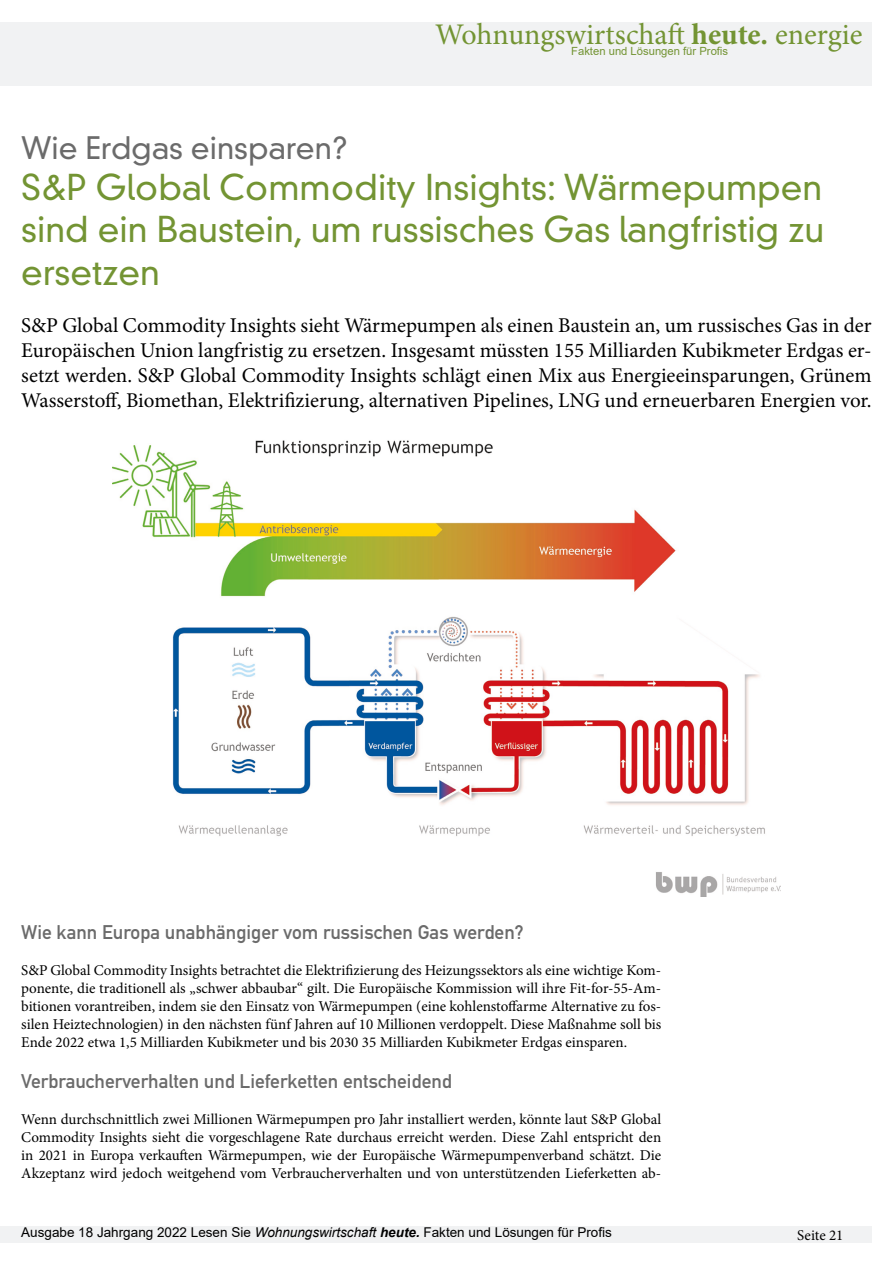
<style>
.page{position:relative;width:893px;height:1263px;background:#fff}
.page>*{position:absolute;margin:0;border:0;box-sizing:border-box;transform-origin:0 0}
.t1{font:300 34.5px/42.3px "DIN Neuzeit Grotesk Std";color:#739433;text-align:justify}
.t2{font:30px "Minion Pro";color:#739433}
.t3{font:300 30px "DIN Neuzeit Grotesk Std";color:#6b6b6b}
.t4{font:21px/25.2px "Minion Pro";color:#000;text-align:justify}
.t5{font:19.5px "DIN Mittelschrift Std";color:#6b6b6b}
.t6{font:15px/18px "Minion Pro";color:#000;text-align:justify}
.t7{font:13.5px "Arial";color:#000}
.t8{font:11.25px "Arial";color:#739433}
.s1{font-weight:700}
.s2{font-style:italic}
.s3{font-weight:700;font-style:italic}
</style>
<div class="page">
<div style="left:0;top:22px;width:872px;height:63px;background:#f1f2f3"></div>
<div style="left:0;top:1226px;width:872px;height:16px;background:#f1f2f3"></div>
<img style="left:112px;top:440px;width:669px;height:456px">
<h2 class="t2" style="left:435px;top:14px;width:429px">Wohnungswirtschaft <span class="s1">heute.</span> energie</h2>
<p class="t8" style="left:571px;top:43px;width:158px">Fakten und Lösungen für Profis</p>
<h2 class="t3" style="left:21px;top:130px;width:328px">Wie Erdgas einsparen?</h2>
<h1 class="t1" style="left:21px;top:167px;width:804px">S&amp;P Global Commodity Insights: Wärmepumpen sind ein Baustein, um russisches Gas langfristig zu ersetzen</h1>
<p class="t4" style="left:21px;top:312px;width:852px">S&amp;P Global Commodity Insights sieht Wärmepumpen als einen Baustein an, um russisches Gas in der Europäischen Union langfristig zu ersetzen. Insgesamt müssten 155 Milliarden Kubikmeter Erdgas er&shy;setzt werden. S&amp;P Global Commodity Insights schlägt einen Mix aus Energieeinsparungen, Grünem Wasserstoff, Biomethan, Elektrifizierung, alternativen Pipelines, LNG und erneuerbaren Energien vor.</p>
<h3 class="t5" style="left:21px;top:920px;width:504px">Wie kann Europa unabhängiger vom russischen Gas werden?</h3>
<p class="t6" style="left:21px;top:961px;width:641px">S&amp;P Global Commodity Insights betrachtet die Elektrifizierung des Heizungssektors als eine wichtige Kom&shy;ponente, die traditionell als „schwer abbaubar“ gilt. Die Europäische Kommission will ihre Fit-for-55-Am&shy;bitionen vorantreiben, indem sie den Einsatz von Wärmepumpen (eine kohlenstoffarme Alternative zu fos&shy;silen Heiztechnologien) in den nächsten fünf Jahren auf 10 Millionen verdoppelt. Diese Maßnahme soll bis Ende 2022 etwa 1,5 Milliarden Kubikmeter und bis 2030 35 Milliarden Kubikmeter Erdgas einsparen.</p>
<h3 class="t5" style="left:21px;top:1070px;width:432px">Verbraucherverhalten und Lieferketten entscheidend</h3>
<p class="t6" style="left:21px;top:1110px;width:641px">Wenn durchschnittlich zwei Millionen Wärmepumpen pro Jahr installiert werden, könnte laut S&amp;P Global Commodity Insights sieht die vorgeschlagene Rate durchaus erreicht werden. Diese Zahl entspricht den in 2021 in Europa verkauften Wärmepumpen, wie der Europäische Wärmepumpenverband schätzt. Die Akzeptanz wird jedoch weitgehend vom Verbraucherverhalten und von unterstützenden Lieferketten ab-</p>
<p class="t7" style="left:21px;top:1223px;width:592px">Ausgabe 18 Jahrgang 2022 Lesen Sie <span class="s2">Wohnungswirtschaft</span> <span class="s3">heute.</span> Fakten und Lösungen für Profis</p>
<p class="t6" style="left:797px;top:1226px;width:48px">Seite 21</p>
</div>
